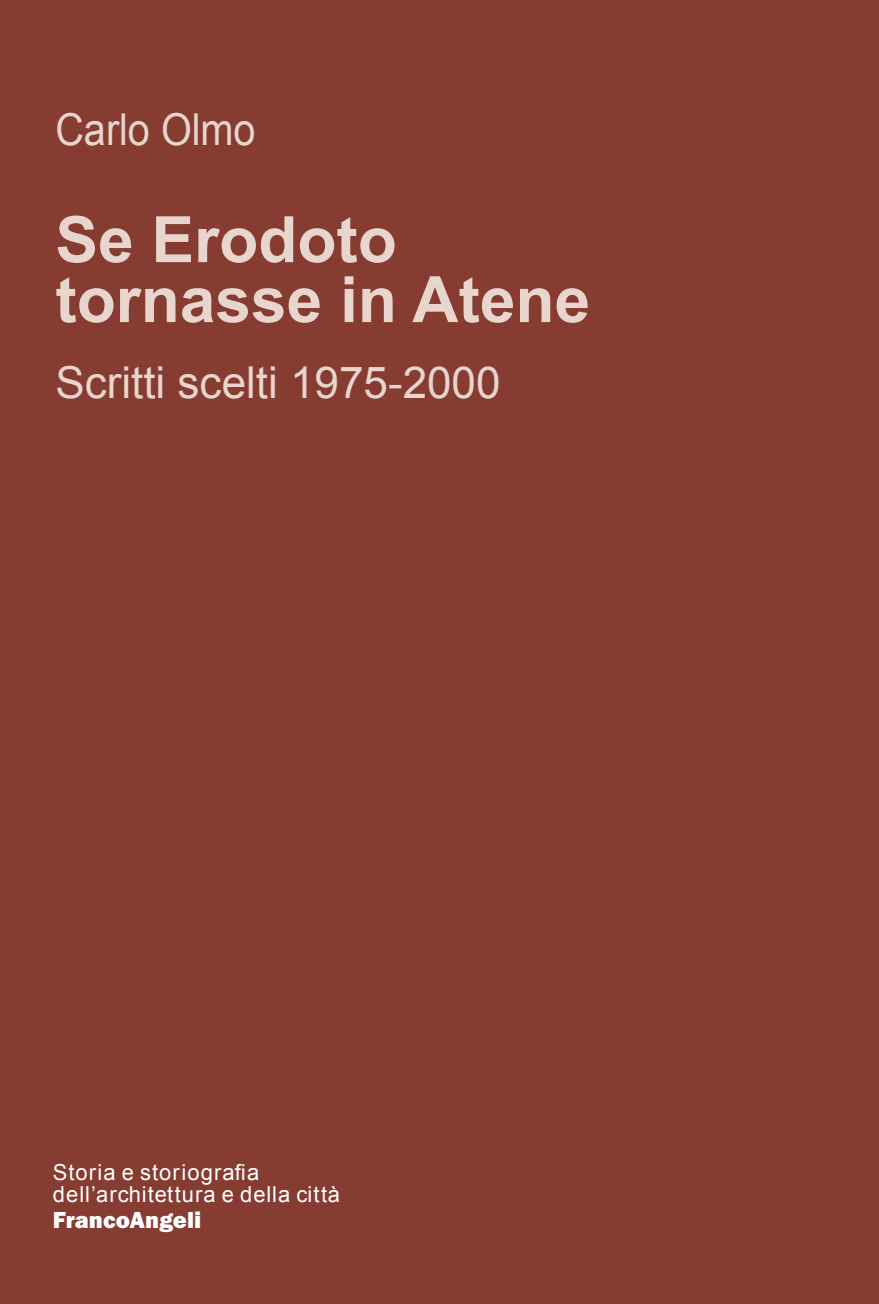
<style>
.page{position:relative;width:879px;height:1304px;background:#863c31}
.page>*{position:absolute;margin:0;border:0;box-sizing:border-box;transform-origin:0 0}
.t1{font:700 64px/60px "Arial";color:#e7d5ce}
.t2{font:44px "Arial";color:#e7d5ce}
.t3{font:44px "Arial";color:#e7d5ce;scale:.9 1}
.t4{font:24px "Franklin Gothic URW Hea";color:#fff}
.t5{font:22px/22px "Arial";letter-spacing:.045em;color:#fff}
</style>
<div class="page">
<h2 class="t3" style="left:55px;top:101px;width:224px">Carlo Olmo</h2>
<h1 class="t1" style="left:55px;top:212px;width:536px">Se Erodoto tornasse in Atene</h1>
<h2 class="t2" style="left:55px;top:353px;width:447px">Scritti scelti 1975-2000</h2>
<p class="t5" style="left:53px;top:1162px;width:289px">Storia e storiografia dell’architettura e della città</p>
<p class="t4" style="left:53px;top:1204px;width:150px">FrancoAngeli</p>
</div>
